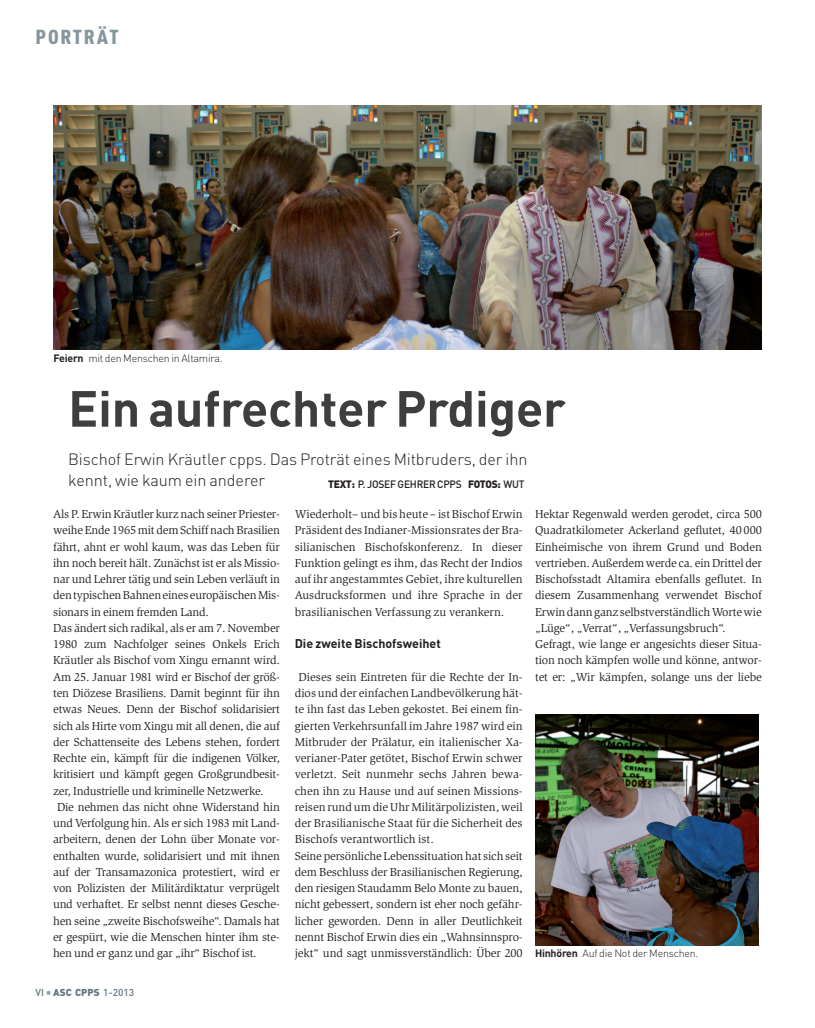
<style>
.page{position:relative;width:815px;height:1028px;background:#fff}
.page>*{position:absolute;margin:0;border:0;box-sizing:border-box;transform-origin:0 0}
.t1{font:700 50px "DIN Pro";letter-spacing:-.005em;color:#3e3e3f}
.t2{font:900 20px "DIN Cond";letter-spacing:.085em;color:#86979c;scale:1.1 1}
.t3{font:300 16.25px/21.2px "DIN Pro";letter-spacing:-.005em;color:#231f20}
.t4{font:700 12.5px "DIN Pro";color:#231f20}
.t5{font:11.88px/16.2px "Slimbach Std";letter-spacing:-.015em;color:#231f20}
.t6{font:300 10.62px "DIN Pro";letter-spacing:-.02em;color:#231f20}
.t7{font:500 10.62px "DIN Pro";letter-spacing:-.02em;color:#231f20;scale:.96 1}
.t8{font:500 10px "DIN Pro";color:#60777d}
.s1{font-weight:700}
.s2{font-weight:900}
.s3{font-size:12.5px;color:#95a2a7}
</style>
<div class="page">
<img style="left:535px;top:714px;width:223px;height:231px">
<img style="left:53px;top:106px;width:709px;height:244px">
<h2 class="t2" style="left:35px;top:24px;width:77px">PORTRÄT</h2>
<p class="t6" style="left:53px;top:352px;width:171px"><span class="s1">Feiern</span> mit den Menschen in Altamira.</p>
<h1 class="t1" style="left:68px;top:379px;width:499px">Ein aufrechter Prdiger</h1>
<h3 class="t3" style="left:68px;top:448px;width:461px">Bischof Erwin Kräutler cpps. Das Proträt eines Mitbruders, der ihn kennt, wie kaum ein anderer</h3>
<p class="t7" style="left:328px;top:478px;width:206px"><span class="s2">TEXT:</span> P. JOSEF GEHRER CPPS <span class="s2">FOTOS:</span> WUT</p>
<p class="t5" style="left:53px;top:507px;width:228px">Als P. Erwin Kräutler kurz nach seiner Priester-</p>
<p class="t5" style="left:53px;top:523px;width:228px">weihe Ende 1965 mit dem Schiff nach Brasilien</p>
<p class="t5" style="left:53px;top:539px;width:228px">fährt, ahnt er wohl kaum, was das Leben für</p>
<p class="t5" style="left:53px;top:555px;width:228px">ihn noch bereit hält. Zunächst ist er als Missio-</p>
<p class="t5" style="left:53px;top:572px;width:228px">nar und Lehrer tätig und sein Leben verläuft in</p>
<p class="t5" style="left:53px;top:588px;width:228px">dentypischenBahneneineseuropäischenMis-</p>
<p class="t5" style="left:53px;top:604px;width:157px">sionars in einem fremden Land.</p>
<p class="t5" style="left:53px;top:620px;width:228px">Das ändert sich radikal, als er am 7. November</p>
<p class="t5" style="left:53px;top:637px;width:228px">1980 zum Nachfolger seines Onkels Erich</p>
<p class="t5" style="left:53px;top:653px;width:228px">Kräutler als Bischof vom Xingu ernannt wird.</p>
<p class="t5" style="left:53px;top:669px;width:228px">Am 25. Januar 1981 wird er Bischof der größ-</p>
<p class="t5" style="left:53px;top:685px;width:228px">ten Diözese Brasiliens. Damit beginnt für ihn</p>
<p class="t5" style="left:53px;top:702px;width:228px">etwas Neues. Denn der Bischof solidarisiert</p>
<p class="t5" style="left:53px;top:718px;width:228px">sich als Hirte vom Xingu mit all denen, die auf</p>
<p class="t5" style="left:53px;top:734px;width:228px">der Schattenseite des Lebens stehen, fordert</p>
<p class="t5" style="left:53px;top:750px;width:228px">Rechte ein, kämpft für die indigenen Völker,</p>
<p class="t5" style="left:53px;top:767px;width:228px">kritisiert und kämpft gegen Großgrundbesit-</p>
<p class="t5" style="left:53px;top:783px;width:212px">zer, Industrielle und kriminelle Netzwerke.</p>
<p class="t5" style="left:57px;top:799px;width:224px">Die nehmen das nicht ohne Widerstand hin</p>
<p class="t5" style="left:53px;top:815px;width:228px">und Verfolgung hin. Als er sich 1983 mit Land-</p>
<p class="t5" style="left:53px;top:832px;width:228px">arbeitern, denen der Lohn über Monate vor-</p>
<p class="t5" style="left:53px;top:848px;width:228px">enthalten wurde, solidarisiert und mit ihnen</p>
<p class="t5" style="left:53px;top:864px;width:228px">auf der Transamazonica protestiert, wird er</p>
<p class="t5" style="left:53px;top:880px;width:228px">von Polizisten der Militärdiktatur verprügelt</p>
<p class="t5" style="left:53px;top:897px;width:228px">und verhaftet. Er selbst nennt dieses Gesche-</p>
<p class="t5" style="left:53px;top:913px;width:228px">hen seine „zweite Bischofsweihe“. Damals hat</p>
<p class="t5" style="left:53px;top:929px;width:228px">er gespürt, wie die Menschen hinter ihm ste-</p>
<p class="t5" style="left:53px;top:945px;width:205px">hen und er ganz und gar „ihr“ Bischof ist.</p>
<p class="t8" style="left:35px;top:987px;width:100px">VI<span class="s3">•</span><span class="s2">ASC CPPS</span> 1-2013</p>
<p class="t5" style="left:295px;top:507px;width:229px;text-align:justify">Wiederholt– und bis heute – ist Bischof Erwin Präsident des Indianer-Missionsrates der Bra&shy;silianischen Bischofskonferenz. In dieser Funktion gelingt es ihm, das Recht der Indios auf ihr angestammtes Gebiet, ihre kulturellen Ausdrucksformen und ihre Sprache in der brasilianischen Verfassung zu verankern.</p>
<p class="t4" style="left:295px;top:636px;width:148px">Die zweite Bischofsweihet</p>
<p class="t5" style="left:295px;top:669px;width:229px;text-indent:4px">Dieses sein Eintreten für die Rechte der In&shy;dios und der einfachen Landbevölkerung hät&shy;te ihn fast das Leben gekostet. Bei einem fin&shy;gierten Verkehrsunfall im Jahre 1987 wird ein Mitbruder der Prälatur, ein italienischer Xa&shy;verianer-Pater getötet, Bischof Erwin schwer verletzt. Seit nunmehr sechs Jahren bewa&shy;chen ihn zu Hause und auf seinen Missions&shy;reisen rund um die Uhr Militärpolizisten, weil der Brasilianische Staat für die Sicherheit des Bischofs verantwortlich ist.<br>Seine persönliche Lebenssituation hat sich seit dem Beschluss der Brasilianischen Regierung, den riesigen Staudamm Belo Monte zu bauen, nicht gebessert, sondern ist eher noch gefähr&shy;licher geworden. Denn in aller Deutlichkeit nennt Bischof Erwin dies ein „Wahnsinnspro&shy;jekt“ und sagt unmissverständlich: Über 200</p>
<p class="t5" style="left:535px;top:507px;width:228px">Hektar Regenwald werden gerodet, circa 500<br>Quadratkilometer Ackerland geflutet, 40 000<br>Einheimische von ihrem Grund und Boden vertrieben.Außerdemwerde ca. einDrittelder Bischofsstadt Altamira ebenfalls geflutet. In diesem Zusammenhang verwendet Bischof Erwindannganz selbstverständlichWortewie „Lüge“, „Verrat“, „Verfassungsbruch“.<br>Gefragt, wie lange er angesichts dieser Situa&shy;tion noch kämpfen wolle und könne, antwor&shy;tet er: „Wir kämpfen, solange uns der liebe</p>
<p class="t6" style="left:535px;top:947px;width:165px"><span class="s1">Hinhören</span> Auf die Not der Menschen.</p>
</div>
